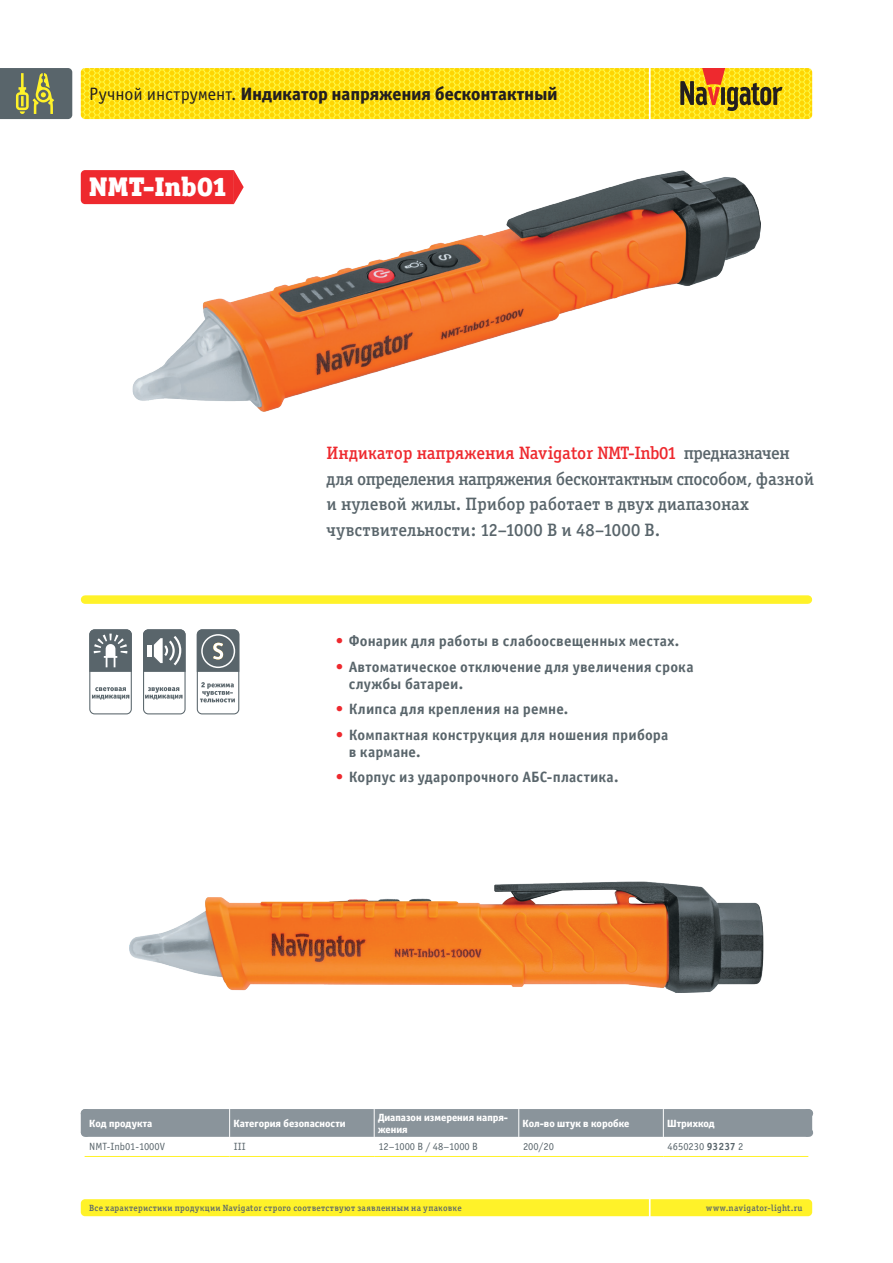
<style>
.page{position:relative;width:893px;height:1263px;background:#fff}
.page>*{position:absolute;margin:0;border:0;box-sizing:border-box;transform-origin:0 0}
.t1{font:900 27px "Officina Serif ITC";letter-spacing:.005em;color:#fff}
.t2{font:500 18px/25.5px "Officina Serif ITC";letter-spacing:-.01em;color:#59656b}
.t3{font:18px "Officina Sans Extra Bold ITC";letter-spacing:.01em;color:#231f20}
.t4{font:15px/17px "Officina Sans Bold ITC";letter-spacing:.01em;color:#59656b}
.Шапка{font:10.5px/12px "Officina Sans Extra Bold ITC";color:#fff}
.Строка{font:10.5px "Officina Sans Book ITC";color:#59656b}
.t5{font:500 9px "Officina Serif ITC";letter-spacing:.03em;color:#59656b}
.s1{font-family:"Officina Sans Book ITC"}
.s2{color:#ee292e}
.s3{font-family:"Officina Sans Book ITC";color:#ee292e}
.s4{font-family:"Officina Sans Bold ITC"}
</style>
<div class="page">
<svg style="left:81px;top:68px;width:731px;height:51px;background:#f7d819"></svg>
<div style="left:81px;top:1199px;width:731px;height:17px;background:#fff229"></div>
<div style="left:81px;top:170px;width:51px;height:34px;background:#ee292e"></div>
<div style="left:85px;top:595px;width:723px;height:9px;background:#fff229"></div>
<svg style="left:0;top:68px;width:72px;height:51px;background:#717961"></svg>
<div style="left:81px;top:1109px;width:731px;height:28px;background:#8a949b"></div>
<hr style="left:85px;top:1156px;width:145px;height:1px;background:#fff229">
<hr style="left:230px;top:1156px;width:144px;height:1px;background:#fff229">
<hr style="left:374px;top:1156px;width:145px;height:1px;background:#fff229">
<hr style="left:519px;top:1156px;width:144px;height:1px;background:#fff229">
<hr style="left:663px;top:1156px;width:145px;height:1px;background:#fff229">
<svg style="left:89px;top:629px;width:43px;height:85px"></svg>
<svg style="left:143px;top:629px;width:43px;height:85px"></svg>
<svg style="left:197px;top:629px;width:42px;height:85px"></svg>
<div style="left:201px;top:634px;width:34px;height:34px;border:2px solid #fff;border-radius:50%"></div>
<img style="left:132px;top:170px;width:628px;height:241px">
<img style="left:129px;top:881px;width:635px;height:111px">
<p class="t3" style="left:89px;top:81px;width:469px"><span class="s1">Ручной инструмент.</span> Индикатор напряжения бесконтактный</p>
<p class="t1" style="left:89px;top:169px;width:140px">NMT-Inb01</p>
<p class="t2" style="left:327px;top:440px;width:489px"><span class="s2">Индикатор напряжения Navigator NMT-Inb01</span> предназначен для определения напряжения бесконтактным способом, фазной и нулевой жилы. Прибор работает в двух диапазонах чувствительности: 12–1000 В и 48–1000 В.</p>
<p class="t4" style="left:336px;top:632px;width:345px"><span class="s3">•</span> Фонарик для работы в слабоосвещенных местах.</p>
<p class="t4" style="left:349px;top:658px;width:346px;text-indent:-13px"><span class="s3">•</span> Автоматическое отключение для увеличения срока службы батареи.</p>
<p class="t4" style="left:336px;top:700px;width:234px"><span class="s3">•</span> Клипса для крепления на ремне.</p>
<p class="t4" style="left:349px;top:726px;width:321px;text-indent:-13px"><span class="s3">•</span> Компактная конструкция для ношения прибора в кармане.</p>
<p class="t4" style="left:336px;top:768px;width:284px"><span class="s3">•</span> Корпус из ударопрочного АБС-пластика.</p>
<p class="Шапка" style="left:89px;top:1116px;width:65px">Код продукта</p>
<p class="Шапка" style="left:233px;top:1116px;width:114px">Категория безопасности</p>
<p class="Шапка" style="left:378px;top:1110px;width:132px">Диапазон измерения напря&shy;жения</p>
<p class="Шапка" style="left:523px;top:1116px;width:108px">Кол-во штук в коробке</p>
<p class="Шапка" style="left:667px;top:1116px;width:49px">Штрихкод</p>
<p class="Строка" style="left:89px;top:1140px;width:77px">NMT-Inb01-1000V</p>
<p class="Строка" style="left:234px;top:1140px;width:13px">III</p>
<p class="Строка" style="left:378px;top:1140px;width:101px">12–1000 В / 48–1000 В</p>
<p class="Строка" style="left:523px;top:1140px;width:32px">200/20</p>
<p class="Строка" style="left:668px;top:1140px;width:77px">4650230 <span class="s4">93237</span> 2</p>
<p class="t5" style="left:89px;top:1202px;width:374px">Все характеристики продукции Navigator строго соответствуют заявленным на упаковке</p>
<p class="t5" style="left:706px;top:1202px;width:98px">www.navigator-light.ru</p>
</div>
